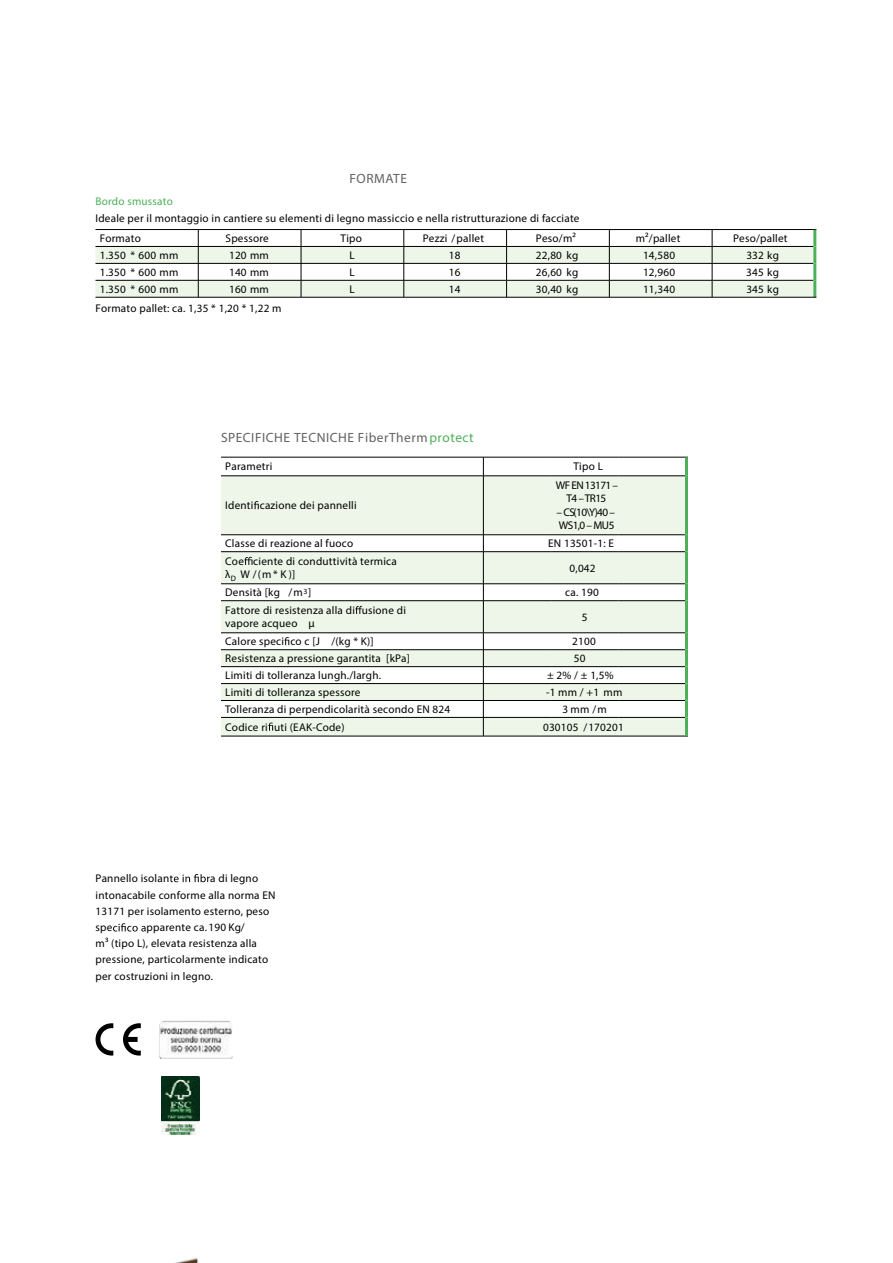
<style>
.page{position:relative;width:893px;height:1263px;background:#fff}
.page>*{position:absolute;margin:0;border:0;box-sizing:border-box;transform-origin:0 0}
.t1{font:700 13.5px "Frutiger";letter-spacing:.04em;color:#616260}
.t2{font:11.25px/16.4px "Frutiger";letter-spacing:.02em;color:#000}
.t3{font:700 11.25px "Frutiger";letter-spacing:.02em;color:#000}
.t4{font:condensed 11.25px/13.5px "Frutiger";letter-spacing:-.05em;color:#000;text-align:center}
.t5{font:700 11.25px "Frutiger";letter-spacing:.02em;color:#4db058}
.s1{font-weight:400;font-style:italic;color:#4db058}
.s2{font-family:"Myriad Pro"}
</style>
<div class="page">
<svg style="left:170px;top:874px;width:40px;height:8px"></svg>
<svg style="left:113px;top:923px;width:33px;height:9px"></svg>
<img style="left:159px;top:1021px;width:74px;height:38px">
<hr style="left:95px;top:229px;width:721px;height:1px;background:#000">
<svg style="left:95px;top:230px;width:718px;height:67px"></svg>
<hr style="left:813px;top:230px;width:3px;height:16px;background:#4db058">
<hr style="left:813px;top:246px;width:3px;height:17px;background:#4db058">
<hr style="left:813px;top:263px;width:3px;height:17px;background:#4db058">
<hr style="left:813px;top:280px;width:3px;height:17px;background:#4db058">
<hr style="left:95px;top:297px;width:721px;height:1px;background:#000">
<svg style="left:123px;top:1023px;width:18px;height:33px"></svg>
<svg style="left:96px;top:1023px;width:17px;height:33px"></svg>
<img style="left:161px;top:1076px;width:38px;height:59px">
<img style="left:174px;top:1257px;width:25px;height:6px">
<svg style="left:221px;top:477px;width:464px;height:259px;fill:#edf6e8"></svg>
<hr style="left:221px;top:457px;width:330px;height:1px;background:#000">
<svg style="left:483px;top:457px;width:1px;height:19px"></svg>
<hr style="left:551px;top:457px;width:68px;height:1px;background:#000">
<hr style="left:619px;top:457px;width:69px;height:1px;background:#000">
<hr style="left:221px;top:476px;width:330px;height:1px;background:#000">
<hr style="left:483px;top:476px;width:1px;height:59px;background:#000">
<hr style="left:551px;top:476px;width:68px;height:1px;background:#000">
<hr style="left:619px;top:476px;width:66px;height:1px;background:#000">
<hr style="left:221px;top:535px;width:330px;height:1px;background:#000">
<svg style="left:483px;top:535px;width:1px;height:16px"></svg>
<hr style="left:551px;top:535px;width:68px;height:1px;background:#000">
<hr style="left:619px;top:535px;width:66px;height:1px;background:#000">
<hr style="left:221px;top:551px;width:330px;height:1px;background:#000">
<hr style="left:483px;top:552px;width:1px;height:32px;background:#000">
<hr style="left:551px;top:551px;width:68px;height:1px;background:#000">
<hr style="left:619px;top:551px;width:66px;height:1px;background:#000">
<hr style="left:221px;top:584px;width:330px;height:1px;background:#000">
<svg style="left:483px;top:584px;width:1px;height:16px"></svg>
<hr style="left:551px;top:584px;width:68px;height:1px;background:#000">
<hr style="left:619px;top:584px;width:66px;height:1px;background:#000">
<hr style="left:221px;top:600px;width:330px;height:1px;background:#000">
<hr style="left:483px;top:601px;width:1px;height:32px;background:#000">
<hr style="left:551px;top:600px;width:68px;height:1px;background:#000">
<hr style="left:619px;top:600px;width:66px;height:1px;background:#000">
<hr style="left:221px;top:633px;width:330px;height:1px;background:#000">
<hr style="left:551px;top:633px;width:68px;height:1px;background:#000">
<hr style="left:619px;top:633px;width:66px;height:1px;background:#000">
<hr style="left:221px;top:649px;width:330px;height:1px;background:#000">
<hr style="left:551px;top:649px;width:68px;height:1px;background:#000">
<hr style="left:619px;top:649px;width:66px;height:1px;background:#000">
<hr style="left:221px;top:666px;width:330px;height:1px;background:#000">
<hr style="left:551px;top:666px;width:68px;height:1px;background:#000">
<hr style="left:619px;top:666px;width:66px;height:1px;background:#000">
<hr style="left:221px;top:683px;width:330px;height:1px;background:#000">
<hr style="left:551px;top:683px;width:68px;height:1px;background:#000">
<hr style="left:619px;top:683px;width:66px;height:1px;background:#000">
<hr style="left:221px;top:700px;width:330px;height:1px;background:#000">
<hr style="left:551px;top:700px;width:68px;height:1px;background:#000">
<hr style="left:619px;top:700px;width:66px;height:1px;background:#000">
<hr style="left:221px;top:717px;width:330px;height:1px;background:#000">
<svg style="left:483px;top:633px;width:1px;height:103px"></svg>
<hr style="left:551px;top:717px;width:68px;height:1px;background:#000">
<hr style="left:619px;top:717px;width:66px;height:1px;background:#000">
<hr style="left:221px;top:736px;width:330px;height:1px;background:#000">
<hr style="left:551px;top:736px;width:68px;height:1px;background:#000">
<hr style="left:619px;top:736px;width:69px;height:1px;background:#000">
<hr style="left:685px;top:457px;width:3px;height:19px;background:#4db058">
<hr style="left:685px;top:476px;width:3px;height:59px;background:#4db058">
<hr style="left:685px;top:552px;width:3px;height:32px;background:#4db058">
<hr style="left:685px;top:584px;width:3px;height:17px;background:#4db058">
<hr style="left:685px;top:535px;width:3px;height:17px;background:#4db058">
<hr style="left:685px;top:601px;width:3px;height:32px;background:#4db058">
<hr style="left:685px;top:633px;width:3px;height:17px;background:#4db058">
<hr style="left:685px;top:667px;width:3px;height:17px;background:#4db058">
<hr style="left:685px;top:684px;width:3px;height:16px;background:#4db058">
<hr style="left:685px;top:700px;width:3px;height:17px;background:#4db058">
<hr style="left:685px;top:717px;width:3px;height:19px;background:#4db058">
<hr style="left:685px;top:650px;width:3px;height:17px;background:#4db058">
<svg style="left:254px;top:501px;width:5px;height:8px"></svg>
<svg style="left:244px;top:557px;width:8px;height:8px"></svg>
<svg style="left:355px;top:606px;width:7px;height:8px"></svg>
<svg style="left:284px;top:637px;width:5px;height:8px"></svg>
<svg style="left:268px;top:723px;width:5px;height:8px"></svg>
<p class="t1" style="left:349px;top:173px;width:59px">FORMATE</p>
<p class="t5" style="left:95px;top:197px;width:79px">Bordo smussato</p>
<p class="t2" style="left:95px;top:211px;width:486px">Ideale per il montaggio in cantiere su elementi di legno massiccio e nella ristrutturazione di facciate</p>
<p class="t3" style="left:100px;top:233px;width:43px">Formato</p>
<p class="t3" style="left:226px;top:233px;width:45px">Spessore</p>
<p class="t3" style="left:340px;top:233px;width:23px">Tipo</p>
<p class="t3" style="left:423px;top:233px;width:63px">Pezzi / pallet</p>
<p class="t3" style="left:536px;top:233px;width:42px">Peso/m²</p>
<p class="t3" style="left:636px;top:233px;width:46px">m²/pallet</p>
<p class="t3" style="left:733px;top:233px;width:56px">Peso/pallet</p>
<p class="t2" style="left:100px;top:248px;width:80px">1.350 * 600 mm</p>
<p class="t2" style="left:229px;top:248px;width:41px">120 mm</p>
<p class="t2" style="left:350px;top:248px;width:7px">L</p>
<p class="t2" style="left:449px;top:248px;width:13px">18</p>
<p class="t2" style="left:536px;top:248px;width:44px">22,80 kg</p>
<p class="t2" style="left:643px;top:248px;width:34px">14,580</p>
<p class="t2" style="left:746px;top:248px;width:34px">332 kg</p>
<p class="t2" style="left:100px;top:265px;width:80px">1.350 * 600 mm</p>
<p class="t2" style="left:229px;top:265px;width:41px">140 mm</p>
<p class="t2" style="left:350px;top:265px;width:7px">L</p>
<p class="t2" style="left:449px;top:265px;width:13px">16</p>
<p class="t2" style="left:536px;top:265px;width:44px">26,60 kg</p>
<p class="t2" style="left:643px;top:265px;width:34px">12,960</p>
<p class="t2" style="left:746px;top:265px;width:34px">345 kg</p>
<p class="t2" style="left:100px;top:281px;width:80px">1.350 * 600 mm</p>
<p class="t2" style="left:229px;top:281px;width:41px">160 mm</p>
<p class="t2" style="left:350px;top:281px;width:7px">L</p>
<p class="t2" style="left:449px;top:281px;width:13px">14</p>
<p class="t2" style="left:536px;top:281px;width:44px">30,40 kg</p>
<p class="t2" style="left:643px;top:281px;width:34px">11,340</p>
<p class="t2" style="left:746px;top:281px;width:34px">345 kg</p>
<p class="t2" style="left:95px;top:301px;width:188px">Formato pallet: ca. 1,35 * 1,20 * 1,22 m</p>
<p class="t1" style="left:221px;top:432px;width:254px">SPECIFICHE TECNICHE FiberTherm<span class="s1">protect</span></p>
<p class="t3" style="left:225px;top:462px;width:49px">Parametri</p>
<p class="t3" style="left:573px;top:462px;width:31px">Tipo L</p>
<p class="t2" style="left:225px;top:498px;width:133px">Identi cazione dei pannelli</p>
<p class="t4" style="left:556px;top:479px;width:64px">WF EN 13171 –<br>T4 – TR15</p>
<p class="t4" style="left:557px;top:506px;width:60px;text-align:left">– CS (10 \Y)40 –<br>WS1,0 – MU5</p>
<p class="t2" style="left:225px;top:536px;width:129px">Classe di reazione al fuoco</p>
<p class="t2" style="left:548px;top:536px;width:67px">EN 13501-1: E</p>
<p class="t2" style="left:225px;top:555px;width:173px;line-height:13.5px">Coe ciente di conduttività termica <span class="s2">λ</span><sub>D</sub> W/ ( m *K)]</p>
<p class="t2" style="left:569px;top:560px;width:28px">0,042</p>
<p class="t2" style="left:225px;top:585px;width:88px">Densità [kg / m<sup>3</sup>]</p>
<p class="t2" style="left:565px;top:585px;width:35px">ca. 190</p>
<p class="t2" style="left:225px;top:604px;width:182px;line-height:13.5px">Fattore di resistenza alla di usione di vapore acqueo <span class="s2">μ</span></p>
<p class="t2" style="left:582px;top:609px;width:7px">5</p>
<p class="t2" style="left:225px;top:634px;width:150px">Calore speci co c [J / (kg * K)]</p>
<p class="t2" style="left:572px;top:634px;width:25px">2100</p>
<p class="t2" style="left:225px;top:651px;width:186px">Resistenza a pressione garantita [kPa]</p>
<p class="t2" style="left:574px;top:651px;width:13px">50</p>
<p class="t2" style="left:225px;top:668px;width:157px">Limiti di tolleranza lungh./largh.</p>
<p class="t2" style="left:547px;top:668px;width:68px">± 2% / ± 1,5%</p>
<p class="t2" style="left:225px;top:685px;width:137px">Limiti di tolleranza spessore</p>
<p class="t2" style="left:546px;top:685px;width:78px">-1 mm / +1 mm</p>
<p class="t2" style="left:225px;top:702px;width:226px">Tolleranza di perpendicolarità secondo EN 824</p>
<p class="t2" style="left:562px;top:702px;width:46px">3 mm / m</p>
<p class="t2" style="left:225px;top:719px;width:121px">Codice ri uti (EAK-Code)</p>
<p class="t2" style="left:543px;top:719px;width:82px">030105 / 170201</p>
<p class="t2" style="left:95px;top:871px;width:182px;text-indent:115px">a di legno intonacabile conforme alla norma EN<br>13171 per isolamento esterno, peso spe</p>
<p class="t2" style="left:95px;top:871px;width:75px">Pannello isolan</p>
<p class="t2" style="left:95px;top:921px;width:163px;line-height:15.3px;text-indent:51px">pparente ca. 190 Kg/ m³ (tipo L), elevata resistenza alla</p>
<p class="t2" style="left:95px;top:952px;width:174px">pressione, particolarmente indicato per costruzioni in legno.</p>
</div>
